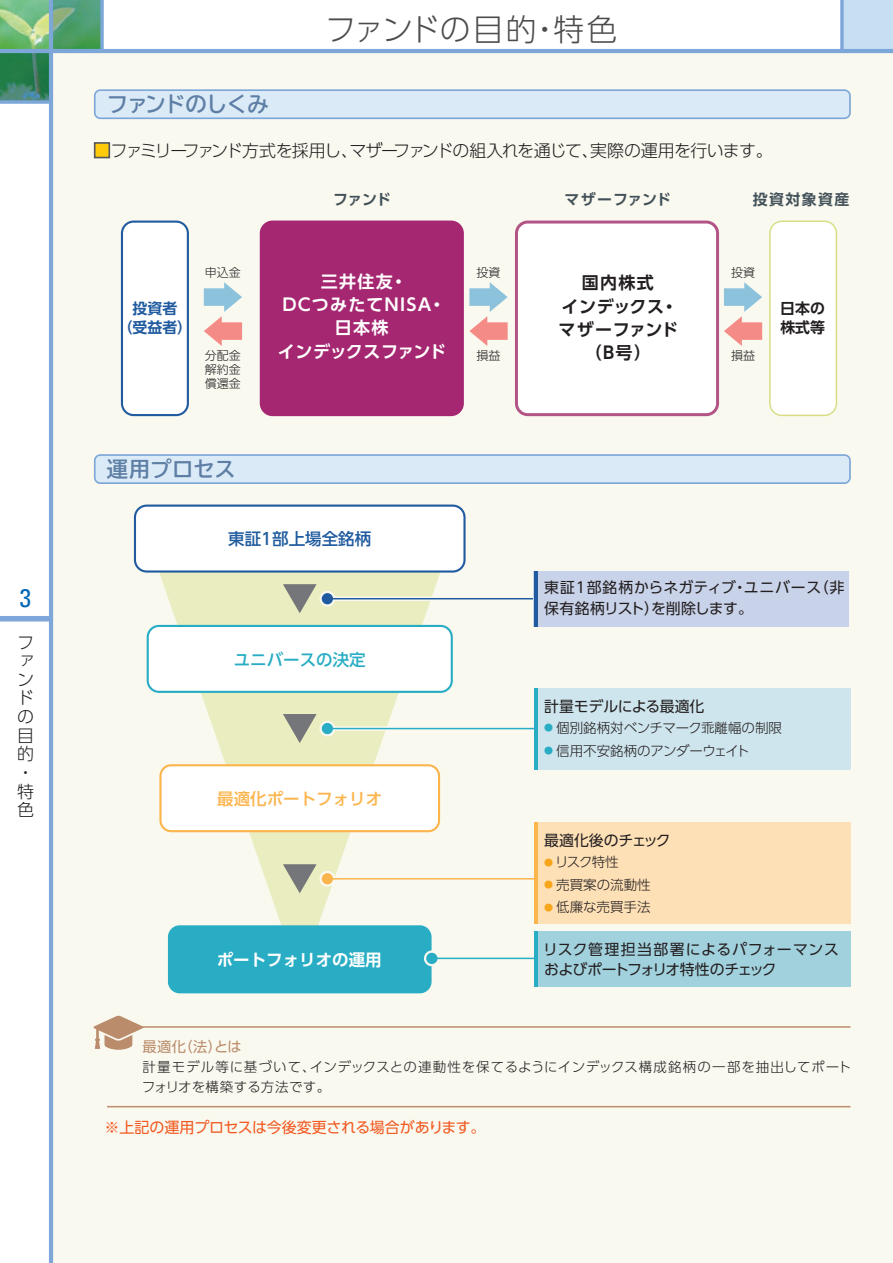
<style>
.page{position:relative;width:893px;height:1263px;background:#fff}
.page>*{position:absolute;margin:0;border:0;box-sizing:border-box;transform-origin:0 0}
.t1{font:300 30.75px "UD Shin Go Pro";letter-spacing:.005em;color:#4b4c4d}
.t2{font:condensed 25.5px "Univers";color:#0166b3}
.t3{font:700 21.3px "TBUD Go Std";letter-spacing:-.025em;color:#5e7fa5}
.t4{font:300 16.95px/18.6px "UD Shin Go Pro";letter-spacing:-.06em;color:#231f20}
.t5{font:700 16.95px/23.4px "UD Shin Go Pro De";letter-spacing:.025em;color:#fff;text-align:center}
.t6{font:700 16.95px/23.4px "UD Shin Go Pro De";letter-spacing:.035em;color:#231f20;text-align:center}
.t7{font:500 16.5px "UD Shin Go Pro";color:#fcb54c}
.t8{font:700 16.5px "UD Shin Go Pro De";color:#fff}
.t9{font:500 16.5px "UD Shin Go Pro";color:#205b9f}
.t10{font:500 16.5px "UD Shin Go Pro";color:#28adc4}
.t11{font:15px "UD Shin Go Pro";letter-spacing:-.015em;color:#f15921}
.t12{font:14.85px/19.5px "UD Shin Go Pro";color:#231f20}
.t13{font:14.85px/21.3px "UD Shin Go Pro";letter-spacing:.025em;color:#231f20}
.t14{font:700 14.85px "UD Shin Go Pro De";letter-spacing:.08em;color:#425159}
.t15{font:700 14.85px/19.2px "UD Shin Go Pro De";color:#205b9f;text-align:center}
.t16{font:700 14.85px "UD Shin Go Pro De";letter-spacing:.025em;color:#425159}
.t17{font:700 14.85px/19.2px "UD Shin Go Pro De";color:#231f20}
.t18{font:14.25px "UD Shin Go Pro";color:#ba8c6b}
.t19{font:300 13.5px/20.2px "UD Shin Go Pro";letter-spacing:.04em;color:#231f20}
.t20{font:300 13.5px "UD Shin Go Pro";color:#231f20}
.t21{font:300 12px/13.8px "UD Shin Go Pro";color:#231f20;text-align:justify}
.s1{color:#feca0a}
.s2{font-size:9px;color:#28adc4}
.s3{font-size:9px;color:#f9a51b}
</style>
<div class="page">
<img style="left:0;top:0;width:49px;height:49px">
<img style="left:0;top:53px;width:49px;height:47px">
<img style="left:53px;top:0;width:47px;height:49px">
<div style="left:842px;top:0;width:51px;height:51px;background:#c7dff2"></div>
<svg style="left:840px;top:0;width:4px;height:49px"></svg>
<div style="left:51px;top:51px;width:842px;height:1212px;background:#faf9f0"></div>
<div style="left:0;top:616px;width:51px;height:5px;background:#7ca7d8"></div>
<hr style="left:49px;top:0;width:4px;height:1263px;background:#7ca7d8">
<hr style="left:0;top:49px;width:893px;height:4px;background:#7ca7d8">
<svg style="left:0;top:100px;width:49px;height:4px"></svg>
<svg style="left:100px;top:0;width:4px;height:49px"></svg>
<svg style="left:94px;top:454px;width:757px;height:30px;background:#d0e2f3"></svg>
<svg style="left:769px;top:221px;width:68px;height:195px"></svg>
<svg style="left:121px;top:221px;width:68px;height:195px"></svg>
<div style="left:260px;top:221px;width:204px;height:195px;background:#a52771;border-radius:13px"></div>
<svg style="left:204px;top:282px;width:38px;height:64px"></svg>
<svg style="left:469px;top:282px;width:39px;height:64px"></svg>
<svg style="left:515px;top:221px;width:247px;height:195px"></svg>
<svg style="left:94px;top:89px;width:757px;height:30px;background:#d1e2f3"></svg>
<div style="left:94px;top:142px;width:16px;height:16px;border:2px solid #57585a"></div>
<hr style="left:107px;top:1106px;width:743px;height:1px;background:#ba8c6b">
<hr style="left:107px;top:1026px;width:743px;height:2px;background:#ba8c6b">
<svg style="left:94px;top:1016px;width:49px;height:34px"></svg>
<svg style="left:158px;top:573px;width:284px;height:405px"></svg>
<svg style="left:134px;top:504px;width:332px;height:69px"></svg>
<svg style="left:147px;top:625px;width:306px;height:68px"></svg>
<svg style="left:159px;top:764px;width:281px;height:68px"></svg>
<div style="left:168px;top:925px;width:264px;height:68px;background:#28adc4;border-radius:12px"></div>
<svg style="left:283px;top:584px;width:34px;height:29px"></svg>
<svg style="left:283px;top:714px;width:34px;height:29px"></svg>
<svg style="left:283px;top:864px;width:34px;height:29px"></svg>
<svg style="left:335px;top:596px;width:199px;height:5px"></svg>
<div style="left:319px;top:591px;width:16px;height:16px;border:4px solid #faf9f0;border-radius:50%"></div>
<hr style="left:327px;top:598px;width:211px;height:1px;background:#205b9f">
<div style="left:322px;top:593px;width:11px;height:11px;background:#205b9f;border-radius:50%"></div>
<svg style="left:335px;top:726px;width:199px;height:5px"></svg>
<div style="left:319px;top:721px;width:16px;height:15px;border:4px solid #faf9f0;border-radius:50%"></div>
<hr style="left:327px;top:728px;width:210px;height:1px;background:#28adc4">
<div style="left:322px;top:723px;width:11px;height:11px;background:#28adc4;border-radius:50%"></div>
<div style="left:534px;top:688px;width:316px;height:81px;background:#cee5ed"></div>
<hr style="left:534px;top:688px;width:3px;height:81px;background:#28adc4">
<svg style="left:335px;top:876px;width:199px;height:5px"></svg>
<div style="left:319px;top:871px;width:16px;height:16px;border:4px solid #faf9f0;border-radius:50%"></div>
<hr style="left:327px;top:878px;width:211px;height:1px;background:#fcb54c">
<div style="left:322px;top:873px;width:11px;height:11px;background:#fcb54c;border-radius:50%"></div>
<div style="left:534px;top:822px;width:316px;height:101px;background:#fee0b6"></div>
<hr style="left:534px;top:822px;width:3px;height:101px;background:#fcb54c">
<div style="left:534px;top:571px;width:315px;height:55px;background:#c8d2e8"></div>
<hr style="left:534px;top:571px;width:3px;height:55px;background:#205b9f">
<svg style="left:440px;top:956px;width:94px;height:5px"></svg>
<div style="left:424px;top:950px;width:16px;height:16px;border:4px solid #faf9f0;border-radius:50%"></div>
<hr style="left:432px;top:958px;width:138px;height:1px;background:#28adc4">
<div style="left:426px;top:953px;width:11px;height:11px;background:#28adc4;border-radius:50%"></div>
<div style="left:534px;top:932px;width:316px;height:55px;background:#a2d1de"></div>
<hr style="left:534px;top:932px;width:3px;height:55px;background:#28adc4">
<h2 class="t2" style="left:20px;top:582px;width:13px">3</h2>
<p class="t4" style="left:17px;top:632px;width:18px">ファンドの目的・特色</p>
<h1 class="t1" style="left:325px;top:4px;width:294px">ファンドの目的・特色</h1>
<h3 class="t3" style="left:107px;top:87px;width:163px">ファンドのしくみ</h3>
<p class="t4" style="left:94px;top:140px;width:681px"><span class="s1">■</span>ファミリーファンド方式を採用し、マザーファンドの組入れを通じて、実際の運用を行います。</p>
<p class="t14" style="left:333px;top:187px;width:59px">ファンド</p>
<p class="t16" style="left:564px;top:187px;width:108px">マザーファンド</p>
<p class="t14" style="left:753px;top:187px;width:98px">投資対象資産</p>
<p class="t21" style="left:205px;top:265px;width:37px">申込金</p>
<p class="t21" style="left:476px;top:265px;width:25px">投資</p>
<p class="t21" style="left:731px;top:265px;width:25px">投資</p>
<p class="t5" style="left:278px;top:269px;width:170px">三井住友・<br>ＤＣつみたてＮＩＳＡ・日本株<br>インデックスファンド</p>
<p class="t6" style="left:558px;top:271px;width:121px">国内株式<br>インデックス・マザーファンド（Ｂ号）</p>
<p class="t15" style="left:118px;top:298px;width:76px">投資者<br>（受益者）</p>
<p class="t17" style="left:780px;top:298px;width:46px">日本の株式等</p>
<p class="t21" style="left:476px;top:348px;width:25px">損益</p>
<p class="t21" style="left:731px;top:348px;width:25px">損益</p>
<p class="t21" style="left:205px;top:348px;width:37px">分配金解約金償還金</p>
<h3 class="t3" style="left:107px;top:452px;width:131px">運用プロセス</h3>
<p class="t9" style="left:228px;top:526px;width:144px">東証1部上場全銘柄</p>
<p class="t10" style="left:234px;top:646px;width:133px">ユニバースの決定</p>
<p class="t7" style="left:217px;top:785px;width:166px">最適化ポートフォリオ</p>
<p class="t8" style="left:217px;top:947px;width:166px">ポートフォリオの運用</p>
<p class="t13" style="left:544px;top:576px;width:302px">東証1部銘柄からネガティブ・ユニバース（非保有銘柄リスト）を削除します。</p>
<p class="t12" style="left:544px;top:696px;width:162px">計量モデルによる最適化</p>
<p class="t20" style="left:544px;top:717px;width:239px"><span class="s2">●</span> 個別銘柄対ベンチマーク乖離幅の制限</p>
<p class="t20" style="left:544px;top:739px;width:207px"><span class="s2">●</span> 信用不安銘柄のアンダーウェイト</p>
<p class="t12" style="left:544px;top:830px;width:128px">最適化後のチェック</p>
<p class="t20" style="left:544px;top:851px;width:76px"><span class="s3">●</span> リスク特性</p>
<p class="t20" style="left:544px;top:874px;width:108px"><span class="s3">●</span> 売買案の流動性</p>
<p class="t20" style="left:544px;top:896px;width:108px"><span class="s3">●</span> 低廉な売買手法</p>
<p class="t12" style="left:543px;top:939px;width:298px">リスク管理担当部署によるパフォーマンスおよびポートフォリオ特性のチェック</p>
<p class="t18" style="left:142px;top:1035px;width:101px">最適化（法）とは</p>
<p class="t19" style="left:142px;top:1056px;width:711px">計量モデル等に基づいて、インデックスとの連動性を保てるようにインデックス構成銘柄の一部を抽出してポートフォリオを構築する方法です。</p>
<p class="t11" style="left:105px;top:1115px;width:383px">※上記の運用プロセスは今後変更される場合があります。</p>
</div>
